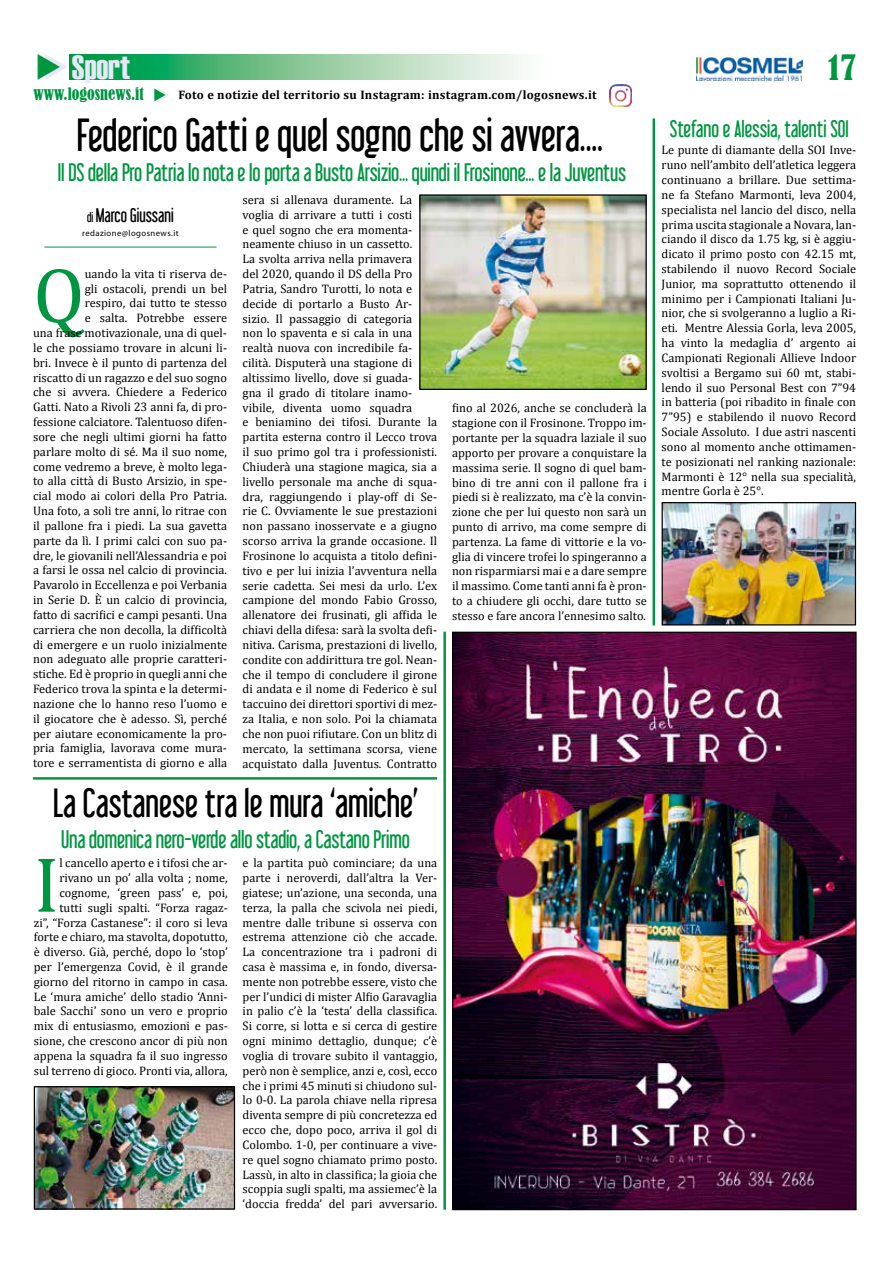
<style>
.page{position:relative;width:893px;height:1263px;background:#fff}
.page>*{position:absolute;margin:0;border:0;box-sizing:border-box;transform-origin:0 0}
.t1{font:79.05px "Cambria";color:#009641}
.t2{font:40.8px "Libel Suit";color:#000}
.t3{font:35.85px "Libel Suit";color:#000}
.t4{font:33.3px "Haettenschweiler";color:#e6e9f5}
.t5{font:condensed 32.1px "Bernard";color:#009641}
.t6{font:22.2px "Libel Suit";letter-spacing:-.01em;color:#009641}
.t7{font:21px "Libel Suit";letter-spacing:-.005em;color:#009641}
.t8{font:17.25px "Libel Suit";color:#000}
.t9{font:condensed 16.05px "Bernard";color:#009641}
.t10{font:12.3px/14.9px "Cambria";color:#000;text-align:justify}
.t11{font:700 12.3px "Cambria";letter-spacing:.025em;color:#000}
.t12{font:8.7px "Myriad Pro";letter-spacing:.05em;color:#000}
.s1{font-size:12.3px}
</style>
<div class="page">
<hr style="left:44px;top:247px;width:173px;height:1px;background:#009641">
<hr style="left:653px;top:118px;width:2px;height:507px;background:#009641">
<hr style="left:33px;top:777px;width:404px;height:3px;background:#009641">
<img style="left:664px;top:504px;width:190px;height:119px">
<div style="left:662px;top:502px;width:194px;height:123px;border:1px solid #000"></div>
<img style="left:454px;top:634px;width:401px;height:574px">
<img style="left:421px;top:196px;width:224px;height:192px">
<div style="left:419px;top:194px;width:228px;height:196px;border:1px solid #000"></div>
<img style="left:36px;top:1088px;width:197px;height:119px">
<div style="left:34px;top:1086px;width:201px;height:123px;border:1px solid #000"></div>
<hr style="left:443px;top:632px;width:3px;height:577px;background:#009641">
<img style="left:696px;top:57px;width:107px;height:24px">
<svg style="left:69px;top:54px;width:453px;height:26px;background:#78c595"></svg>
<img style="left:609px;top:84px;width:22px;height:22px">
<h3 class="t4" style="left:72px;top:48px;width:60px">Sport</h3>
<h3 class="t5" style="left:828px;top:49px;width:29px">17</h3>
<h3 class="t9" style="left:33px;top:84px;width:112px">www.logosnews.it</h3>
<p class="t11" style="left:178px;top:86px;width:420px">Foto e notizie del territorio su Instagram: instagram.com/logosnews.it</p>
<h2 class="t2" style="left:77px;top:110px;width:528px">Federico Gatti e quel sogno che si avvera....</h2>
<h3 class="t6" style="left:58px;top:159px;width:570px">Il DS della Pro Patria lo nota e lo porta a Busto Arsizio... quindi il Frosinone... e la Juventus</h3>
<h3 class="t8" style="left:87px;top:205px;width:88px"><span class="s1">di</span> Marco Giussani</h3>
<p class="t12" style="left:82px;top:227px;width:98px">redazione@logosnews.it</p>
<h1 class="t1" style="left:33px;top:249px;width:53px">Q</h1>
<p class="t10" style="left:33px;top:266px;width:196px;text-align:right">uando la vita ti riserva de‐<br>gli ostacoli, prendi un bel<br>respiro, dai tutto te stesso<br>e salta. Potrebbe essere<br>una frase motivazionale, una di quel‐ le che possiamo trovare in alcuni li‐ bri. Invece è il punto di partenza del riscatto di un ragazzo e del suo sogno che si avvera. Chiedere a Federico Gatti. Nato a Rivoli 23 anni fa, di pro‐ fessione calciatore. Talentuoso difen‐ sore che negli ultimi giorni ha fatto parlare molto di sé. Ma il suo nome, come vedremo a breve, è molto lega‐ to alla città di Busto Arsizio, in spe‐ cial modo ai colori della Pro Patria.<br>Una foto, a soli tre anni, lo ritrae con il pallone fra i piedi. La sua gavetta parte da lì. I primi calci con suo pa‐ dre, le giovanili nell’Alessandria e poi a farsi le ossa nel calcio di provincia.<br>Pavarolo in Eccellenza e poi Verbania in Serie D. È un calcio di provincia, fatto di sacrifici e campi pesanti. Una carriera che non decolla, la difficoltà di emergere e un ruolo inizialmente non adeguato alle proprie caratteri‐ stiche. Ed è proprio in quegli anni che Federico trova la spinta e la determi‐ nazione che lo hanno reso l’uomo e il giocatore che è adesso. Sì, perché per aiutare economicamente la pro‐ pria famiglia, lavorava come mura‐ tore e serramentista di giorno e alla</p>
<p class="t10" style="left:243px;top:192px;width:196px;text-align:left">sera si allenava duramente. La voglia di arrivare a tutti i costi<br>e quel sogno che era momenta‐ neamente chiuso in un cassetto.<br>La svolta arriva nella primavera<br>del 2020, quando il DS della Pro Patria, Sandro Turotti, lo nota e decide di portarlo a Busto Ar‐ sizio. Il passaggio di categoria<br>non lo spaventa e si cala in una realtà nuova con incredibile fa‐ cilità. Disputerà una stagione di altissimo livello, dove si guada‐<br>gna il grado di titolare inamo‐ vibile, diventa uomo squadra<br>e beniamino dei tifosi. Durante la partita esterna contro il Lecco trova il suo primo gol tra i professionisti.<br>Chiuderà una stagione magica, sia a livello personale ma anche di squa‐ dra, raggiungendo i play‐off di Se‐ rie C. Ovviamente le sue prestazioni non passano inosservate e a giugno scorso arriva la grande occasione. Il Frosinone lo acquista a titolo defini‐ tivo e per lui inizia l’avventura nella serie cadetta. Sei mesi da urlo. L’ex campione del mondo Fabio Grosso, allenatore dei frusinati, gli affida le chiavi della difesa: sarà la svolta defi‐ nitiva. Carisma, prestazioni di livello, condite con addirittura tre gol. Nean‐ che il tempo di concludere il girone di andata e il nome di Federico è sul taccuino dei direttori sportivi di mez‐ za Italia, e non solo. Poi la chiamata che non puoi rifiutare. Con un blitz di mercato, la settimana scorsa, viene acquistato dalla Juventus. Contratto</p>
<h3 class="t3" style="left:53px;top:781px;width:366px">La Castanese tra le mura ‘amiche’</h3>
<h3 class="t6" style="left:61px;top:826px;width:350px">Una domenica nero-verde allo stadio, a Castano Primo</h3>
<p class="t10" style="left:34px;top:855px;width:196px;text-align:right">l cancello aperto e i tifosi che ar‐ rivano un po’ alla volta ; nome, cognome, ‘green pass’ e, poi, tutti sugli spalti. “Forza ragaz‐<br>zi”, “Forza Castanese”: il coro si leva forte e chiaro, ma stavolta, dopotutto, è diverso. Già, perché, dopo lo ‘stop’ per l’emergenza Covid, è il grande giorno del ritorno in campo in casa.<br>Le ‘mura amiche’ dello stadio ‘Anni‐ bale Sacchi’ sono un vero e proprio mix di entusiasmo, emozioni e pas‐ sione, che crescono ancor di più non appena la squadra fa il suo ingresso sul terreno di gioco. Pronti via, allora,</p>
<p class="t10" style="left:243px;top:855px;width:196px">e la partita può cominciare; da una parte i neroverdi, dall’altra la Ver‐ giatese; un’azione, una seconda, una terza, la palla che scivola nei piedi, mentre dalle tribune si osserva con estrema attenzione ciò che accade.<br>La concentrazione tra i padroni di casa è massima e, in fondo, diversa‐ mente non potrebbe essere, visto che per l’undici di mister Alfio Garavaglia in palio c’è la ‘testa’ della classifica.<br>Si corre, si lotta e si cerca di gestire ogni minimo dettaglio, dunque; c’è voglia di trovare subito il vantaggio, però non è semplice, anzi e, così, ecco che i primi 45 minuti si chiudono sul‐ lo 0‐0. La parola chiave nella ripresa diventa sempre di più concretezza ed ecco che, dopo poco, arriva il gol di Colombo. 1‐0, per continuare a vive‐ re quel sogno chiamato primo posto.<br>Lassù, in alto in classifica; la gioia che scoppia sugli spalti, ma assiemec’è la ‘doccia fredda’ del pari avversario.</p>
<h1 class="t1" style="left:34px;top:838px;width:27px">I</h1>
<p class="t10" style="left:452px;top:401px;width:196px">fino al 2026, anche se concluderà la stagione con il Frosinone. Troppo im‐ portante per la squadra laziale il suo apporto per provare a conquistare la massima serie. Il sogno di quel bam‐ bino di tre anni con il pallone fra i piedi si è realizzato, ma c’è la convin‐ zione che per lui questo non sarà un punto di arrivo, ma come sempre di partenza. La fame di vittorie e la vo‐ glia di vincere trofei lo spingeranno a non risparmiarsi mai e a dare sempre il massimo. Come tanti anni fa è pron‐ to a chiudere gli occhi, dare tutto se stesso e fare ancora l’ennesimo salto.</p>
<h3 class="t7" style="left:670px;top:116px;width:181px">Stefano e Alessia, talenti SOI</h3>
<p class="t10" style="left:662px;top:143px;width:196px">Le punte di diamante della SOI Inve‐ runo nell’ambito dell’atletica leggera continuano a brillare. Due settima‐ ne fa Stefano Marmonti, leva 2004, specialista nel lancio del disco, nella prima uscita stagionale a Novara, lan‐ ciando il disco da 1.75 kg, si è aggiu‐ dicato il primo posto con 42.15 mt, stabilendo il nuovo Record Sociale Junior, ma soprattutto ottenendo il minimo per i Campionati Italiani Ju‐ nior, che si svolgeranno a luglio a Ri‐ eti. Mentre Alessia Gorla, leva 2005, ha vinto la medaglia d’ argento ai Campionati Regionali Allieve Indoor svoltisi a Bergamo sui 60 mt, stabi‐ lendo il suo Personal Best con 7”94 in batteria (poi ribadito in finale con 7”95) e stabilendo il nuovo Record Sociale Assoluto. I due astri nascenti sono al momento anche ottimamen‐ te posizionati nel ranking nazionale:<br>Marmonti è 12° nella sua specialità, mentre Gorla è 25°.</p>
</div>
